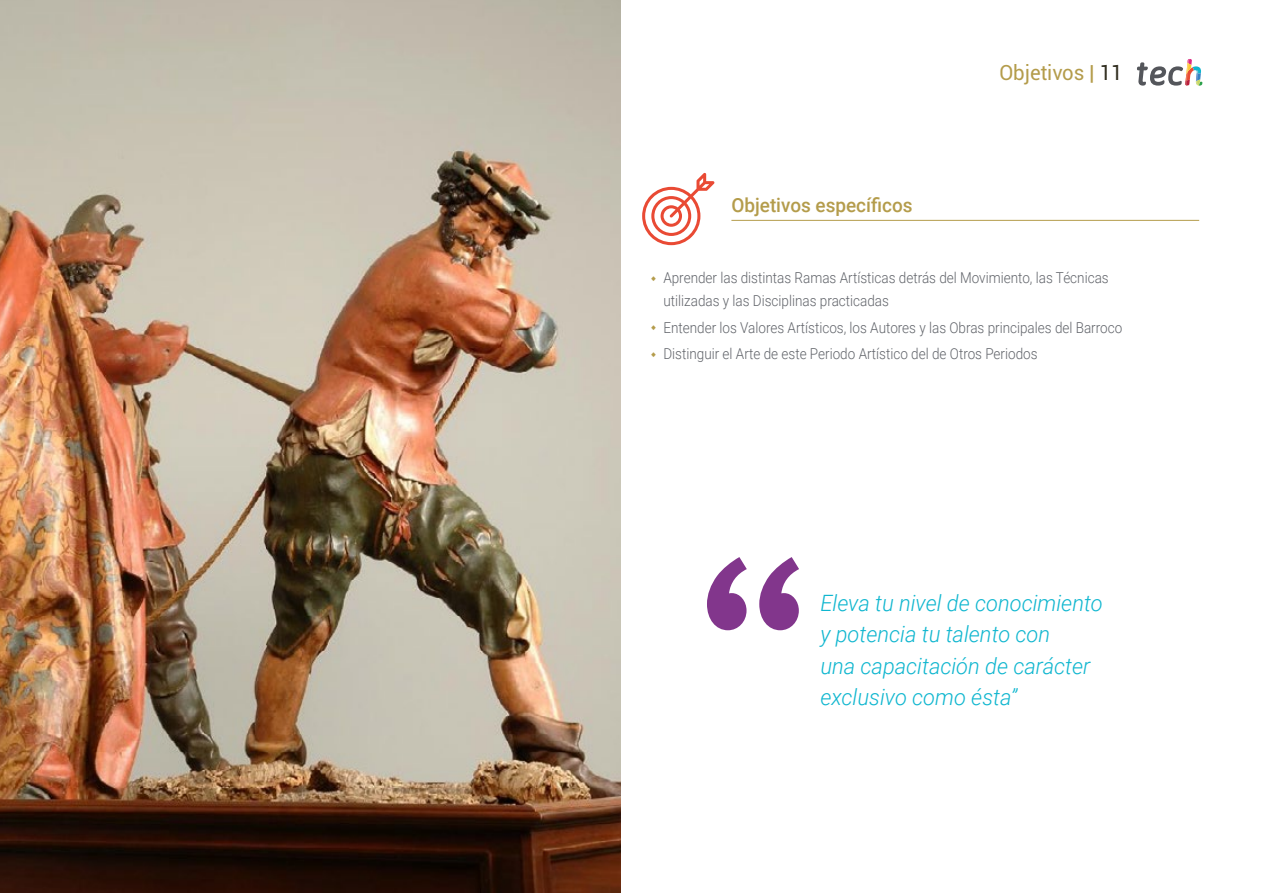
<style>
.page{position:relative;width:1263px;height:893px;background:#fff}
.page>*{position:absolute;margin:0;border:0;box-sizing:border-box;transform-origin:0 0}
.t1{font:italic 300 22.5px/31.5px "Roboto";color:#0fb6cf}
.t2{font:21px "Roboto";color:#b49c4b}
.t3{font:500 19.5px "Roboto";color:#b49c4b}
.t4{font:300 15px/22.5px "Roboto";color:#61646a;scale:.9 1}
.s1{color:#312e20}
</style>
<div class="page">
<svg style="left:707px;top:557px;width:92px;height:73px"></svg>
<hr style="left:731px;top:220px;width:468px;height:1px;background:#b49c4b">
<svg style="left:642px;top:173px;width:72px;height:72px"></svg>
<img style="left:0;top:0;width:621px;height:893px">
<svg style="left:1137px;top:59px;width:65px;height:27px"></svg>
<h3 class="t3" style="left:731px;top:191px;width:183px">Objetivos específicos</h3>
<h2 class="t2" style="left:999px;top:57px;width:125px">Objetivos | <span class="s1">11</span></h2>
<p class="t4" style="left:663px;top:266px;width:496px">Aprender las distintas Ramas Artísticas detrás del Movimiento, las Técnicas utilizadas y las Disciplinas practicadas</p>
<p class="t4" style="left:663px;top:313px;width:511px;line-height:26.7px">Entender los Valores Artísticos, los Autores y las Obras principales del Barroco<br>Distinguir el Arte de este Periodo Artístico del de Otros Periodos</p>
<h1 class="t1" style="left:820px;top:586px;width:284px">Eleva tu nivel de conocimiento y potencia tu talento con<br>una capacitación de carácter exclusivo como ésta”</h1>
</div>
